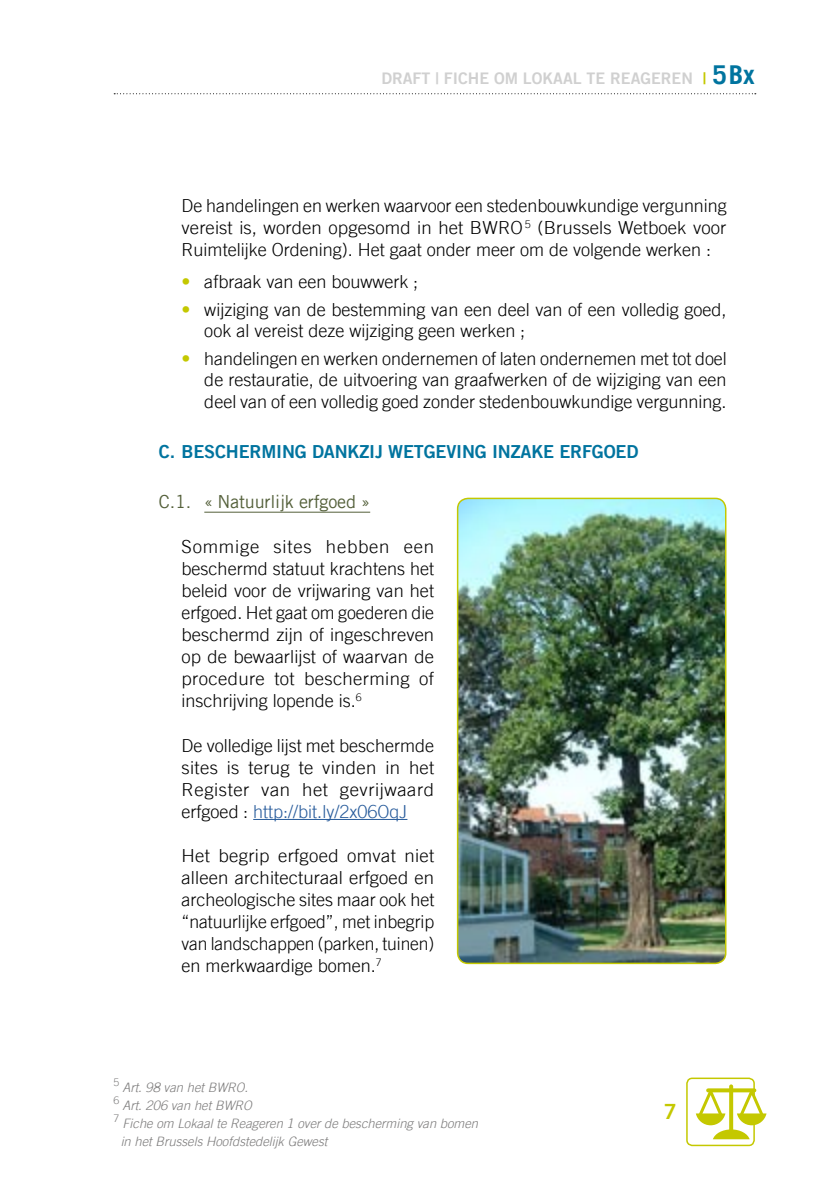
<style>
.page{position:relative;width:840px;height:1191px;background:#fff}
.page>*{position:absolute;margin:0;border:0;box-sizing:border-box;transform-origin:0 0}
.t1{font:21px "Trade Gothic Bold Two";color:#c4c800}
.t2{font:300 18px/22px "Trade Gothic";color:#000;text-align:justify}
.t3{font:18px "Trade Gothic Bold Two";letter-spacing:-.01em;color:#00749f}
.t4{font:18px "Trade Gothic";letter-spacing:-.01em;color:#54603a}
.t5{font:16px "Trade Gothic Bold Two";color:#d0d0d0}
.t6{font:italic 300 13px/18px "Trade Gothic";color:#7c7b7b}
.t7{font:300 10.4px "Trade Gothic";color:#7c7b7b}
.s1{color:#c4c800}
.s2{font-family:"Trade Gothic";font-weight:700;font-size:26px;color:#00749f}
.s3{font-family:"Trade Gothic Bold Two";font-weight:400;color:#c4c800}
.s4{color:#275b9b}
</style>
<div class="page">
<svg style="left:114px;top:93px;width:641px;height:1px"></svg>
<hr style="left:204px;top:512px;width:166px;height:1px;background:#54603a">
<hr style="left:253px;top:819px;width:154px;height:1px;background:#275b9b">
<div style="left:685px;top:1077px;width:69px;height:69px;border:2px solid #c4c800;border-radius:5px"></div>
<svg style="left:695px;top:1084px;width:71px;height:55px"></svg>
<img style="left:459px;top:499px;width:266px;height:464px">
<div style="left:456px;top:497px;width:270px;height:467px;border:2px solid #c4c800;border-radius:10px"></div>
<p class="t5" style="left:381px;top:69px;width:374px">DRAFT | FICHE OM LOKAAL TE REAGEREN <span class="s1">|</span> <span class="s2">5Bx</span></p>
<p class="t2" style="left:181px;top:194px;width:546px">De handelingen en werken waarvoor een stedenbouwkundige vergunning vereist is, worden opgesomd in het BWRO <sup>5</sup> (Brussels Wetboek voor Ruimtelijke Ordening). Het gaat onder meer om de volgende werken :</p>
<p class="t2" style="left:181px;top:271px;width:238px"><span class="s3">•</span> afbraak van een bouwwerk ;</p>
<p class="t2" style="left:204px;top:298px;width:523px;text-indent:-23px"><span class="s3">•</span> wijziging van de bestemming van een deel van of een volledig goed, ook al vereist deze wijziging geen werken ;</p>
<p class="t2" style="left:204px;top:347px;width:523px;text-indent:-23px"><span class="s3">•</span> handelingen en werken ondernemen of laten ondernemen met tot doel de restauratie, de uitvoering van graafwerken of de wijziging van een deel van of een volledig goed zonder stedenbouwkundige vergunning.</p>
<p class="t3" style="left:159px;top:440px;width:480px">C. BESCHERMING DANKZIJ WETGEVING INZAKE ERFGOED</p>
<p class="t4" style="left:159px;top:491px;width:213px">C.1. « Natuurlijk erfgoed »</p>
<p class="t2" style="left:181px;top:535px;width:254px">Sommige sites hebben een beschermd statuut krachtens het beleid voor de vrijwaring van het erfgoed. Het gaat om goederen die beschermd zijn of ingeschreven op de bewaarlijst of waarvan de procedure tot bescherming of inschrijving lopende is.<sup>6</sup></p>
<p class="t2" style="left:181px;top:734px;width:254px">De volledige lijst met beschermde sites is terug te vinden in het Register van het gevrijwaard erfgoed : <span class="s4">http://bit.ly/2x06OqJ</span></p>
<p class="t2" style="left:181px;top:844px;width:254px">Het begrip erfgoed omvat niet alleen architecturaal erfgoed en archeologische sites maar ook het “natuurlijke erfgoed”, met inbegrip van landschappen (parken, tuinen) en merkwaardige bomen.<sup>7</sup></p>
<p class="t7" style="left:113px;top:1076px;width:7px">5</p>
<p class="t6" style="left:122px;top:1078px;width:127px">Art. 98 van het BWRO.</p>
<p class="t7" style="left:113px;top:1094px;width:7px">6</p>
<p class="t6" style="left:122px;top:1096px;width:131px">Art. 206 van het BWRO</p>
<p class="t7" style="left:113px;top:1112px;width:7px">7</p>
<p class="t6" style="left:121px;top:1114px;width:359px">Fiche om Lokaal te Reageren 1 over de bescherming van bomen in het Brussels Hoofdstedelijk Gewest</p>
<p class="t1" style="left:663px;top:1099px;width:14px">7</p>
</div>
